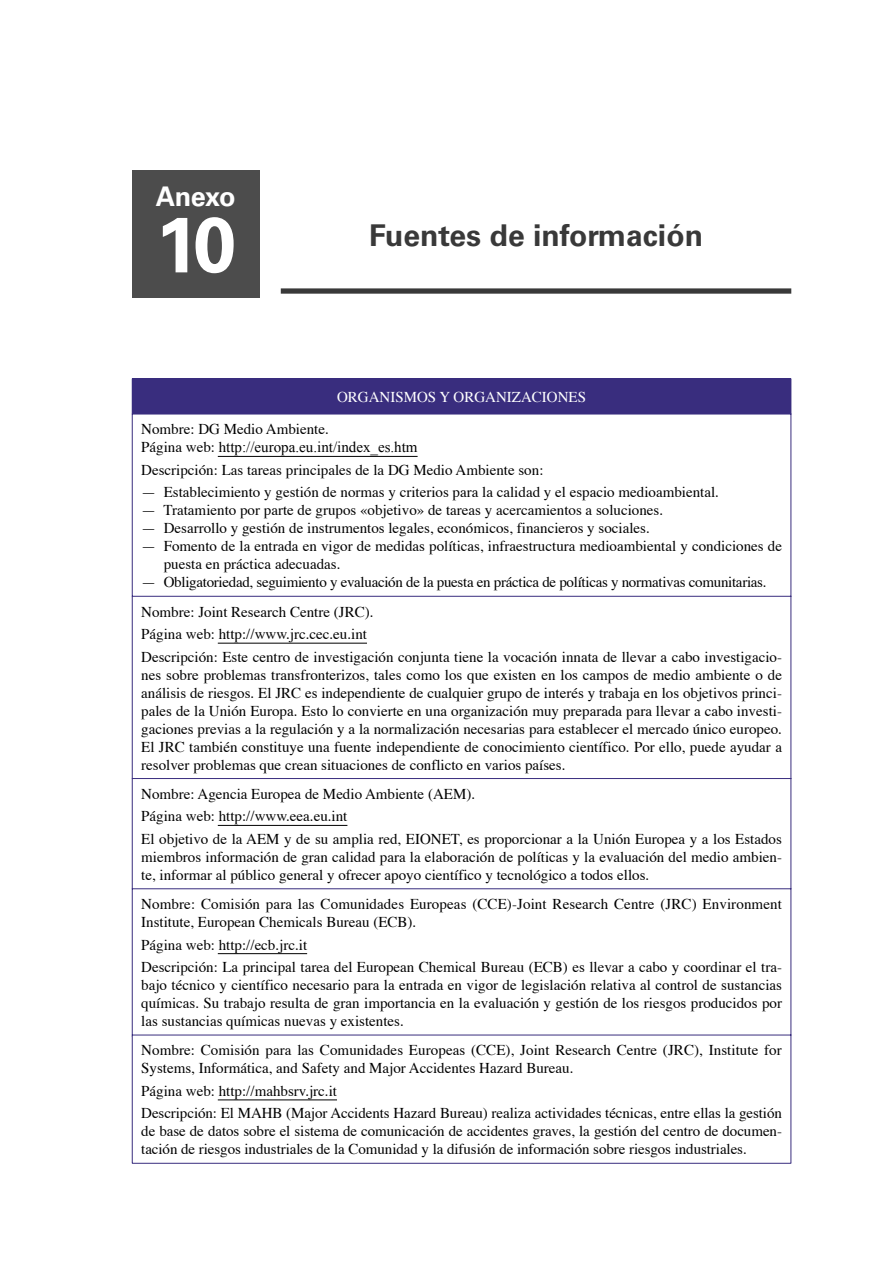
<style>
.page{position:relative;width:893px;height:1263px;background:#fff}
.page>*{position:absolute;margin:0;border:0;box-sizing:border-box;transform-origin:0 0}
.t1{font:700 78px "Univers";color:#fff}
.t2{font:700 30px "Univers";color:#393939}
.t3{font:700 27px "Univers";letter-spacing:-.02em;color:#fff}
.t4{font:15px/18px "Times";color:#000}
.t5{font:15px/29.2px "Times";letter-spacing:-.02em;color:#000}
.t6{font:15px "Times New Roman";color:#000}
.t7{font:15px "Times";color:#fff}
.s1{font-family:"Times"}
</style>
<div class="page">
<div style="left:281px;top:288px;width:510px;height:6px;background:#393939"></div>
<div style="left:132px;top:379px;width:658px;height:35px;background:#392d7e"></div>
<hr style="left:132px;top:378px;width:659px;height:1px;background:#392d7e">
<hr style="left:790px;top:379px;width:1px;height:35px;background:#392d7e">
<hr style="left:132px;top:414px;width:659px;height:1px;background:#392d7e">
<hr style="left:132px;top:414px;width:1px;height:182px;background:#392d7e">
<hr style="left:790px;top:414px;width:1px;height:182px;background:#392d7e">
<hr style="left:132px;top:596px;width:659px;height:1px;background:#392d7e">
<hr style="left:132px;top:597px;width:1px;height:181px;background:#392d7e">
<hr style="left:790px;top:597px;width:1px;height:181px;background:#392d7e">
<hr style="left:132px;top:778px;width:659px;height:1px;background:#392d7e">
<hr style="left:132px;top:779px;width:1px;height:109px;background:#392d7e">
<hr style="left:790px;top:779px;width:1px;height:109px;background:#392d7e">
<hr style="left:132px;top:888px;width:659px;height:1px;background:#392d7e">
<hr style="left:132px;top:889px;width:1px;height:146px;background:#392d7e">
<hr style="left:790px;top:889px;width:1px;height:146px;background:#392d7e">
<hr style="left:132px;top:1035px;width:659px;height:1px;background:#392d7e">
<hr style="left:132px;top:1035px;width:1px;height:128px;background:#392d7e">
<hr style="left:790px;top:1035px;width:1px;height:128px;background:#392d7e">
<hr style="left:132px;top:1163px;width:659px;height:1px;background:#392d7e">
<hr style="left:218px;top:456px;width:199px;height:1px;background:#000">
<hr style="left:218px;top:643px;width:149px;height:1px;background:#000">
<hr style="left:218px;top:825px;width:129px;height:1px;background:#000">
<hr style="left:218px;top:953px;width:89px;height:1px;background:#000">
<hr style="left:218px;top:1100px;width:119px;height:1px;background:#000">
<div style="left:132px;top:170px;width:127px;height:128px;background:#4c4c4c"></div>
<h3 class="t3" style="left:156px;top:187px;width:81px">Anexo</h3>
<h1 class="t1" style="left:155px;top:216px;width:82px">10</h1>
<h2 class="t2" style="left:369px;top:225px;width:335px">Fuentes de información</h2>
<p class="t7" style="left:337px;top:391px;width:250px">ORGANISMOS Y ORGANIZACIONES</p>
<p class="t4" style="left:141px;top:422px;width:189px">Nombre: DG Medio Ambiente.</p>
<p class="t6" style="left:141px;top:439px;width:278px"><span class="s1">Página web: h</span>ttp://europa.eu.int/index_es.htm</p>
<p class="t4" style="left:141px;top:462px;width:404px">Descripción: Las tareas principales de la DG Medio Ambiente son:</p>
<p class="t4" style="left:141px;top:485px;width:579px">— Establecimiento y gestión de normas y criterios para la calidad y el espacio medioambiental.</p>
<p class="t4" style="left:141px;top:503px;width:523px">— Tratamiento por parte de grupos «objetivo» de tareas y acercamientos a soluciones.</p>
<p class="t4" style="left:141px;top:521px;width:510px">— Desarrollo y gestión de instrumentos legales, económicos, financieros y sociales.</p>
<p class="t4" style="left:164px;top:539px;width:619px;text-indent:-22px">— Fomento de la entrada en vigor de medidas políticas, infraestructura medioambiental y condiciones de puesta en práctica adecuadas.</p>
<p class="t5" style="left:141px;top:569px;width:626px">— Obligatoriedad, seguimiento y evaluación de la puesta en práctica de políticas y normativas comunitarias.<br>Nombre: Joint Research Centre (JRC).</p>
<p class="t4" style="left:141px;top:624px;width:642px;line-height:22.5px">Página web: http://www.jrc.cec.eu.int<br>Descripción: Este centro de investigación conjunta tiene la vocación innata de llevar a cabo investigacio-</p>
<p class="t4" style="left:141px;top:667px;width:642px;text-align:justify">nes sobre problemas transfronterizos, tales como los que existen en los campos de medio ambiente o de análisis de riesgos. El JRC es independiente de cualquier grupo de interés y trabaja en los objetivos princi&shy;pales de la Unión Europa. Esto lo convierte en una organización muy preparada para llevar a cabo investi&shy;gaciones previas a la regulación y a la normalización necesarias para establecer el mercado único europeo.<br>El JRC también constituye una fuente independiente de conocimiento científico. Por ello, puede ayudar a resolver problemas que crean situaciones de conflicto en varios países.</p>
<p class="t4" style="left:141px;top:784px;width:642px;line-height:22.5px">Nombre: Agencia Europea de Medio Ambiente (AEM).<br>Página web: http://www.eea.eu.int<br>El objetivo de la AEM y de su amplia red, EIONET, es proporcionar a la Unión Europea y a los Estados</p>
<p class="t4" style="left:141px;top:849px;width:642px">miembros información de gran calidad para la elaboración de políticas y la evaluación del medio ambien&shy;te, informar al público general y ofrecer apoyo científico y tecnológico a todos ellos.</p>
<p class="t4" style="left:141px;top:896px;width:642px">Nombre: Comisión para las Comunidades Europeas (CCE)-Joint Research Centre (JRC) Environment<br>Institute, European Chemicals Bureau (ECB).</p>
<p class="t4" style="left:141px;top:935px;width:642px;line-height:22.5px">Página web: http://ecb.jrc.it<br>Descripción: La principal tarea del European Chemical Bureau (ECB) es llevar a cabo y coordinar el tra-</p>
<p class="t4" style="left:141px;top:977px;width:642px;text-align:justify">bajo técnico y científico necesario para la entrada en vigor de legislación relativa al control de sustancias químicas. Su trabajo resulta de gran importancia en la evaluación y gestión de los riesgos producidos por las sustancias químicas nuevas y existentes.</p>
<p class="t4" style="left:141px;top:1043px;width:642px">Nombre: Comisión para las Comunidades Europeas (CCE), Joint Research Centre (JRC), Institute for<br>Systems, Informática, and Safety and Major Accidentes Hazard Bureau.</p>
<p class="t4" style="left:141px;top:1081px;width:642px;line-height:22.5px">Página web: http://mahbsrv.jrc.it<br>Descripción: El MAHB (Major Accidents Hazard Bureau) realiza actividades técnicas, entre ellas la gestión</p>
<p class="t4" style="left:141px;top:1124px;width:642px">de base de datos sobre el sistema de comunicación de accidentes graves, la gestión del centro de documen&shy;tación de riesgos industriales de la Comunidad y la difusión de información sobre riesgos industriales.</p>
</div>
